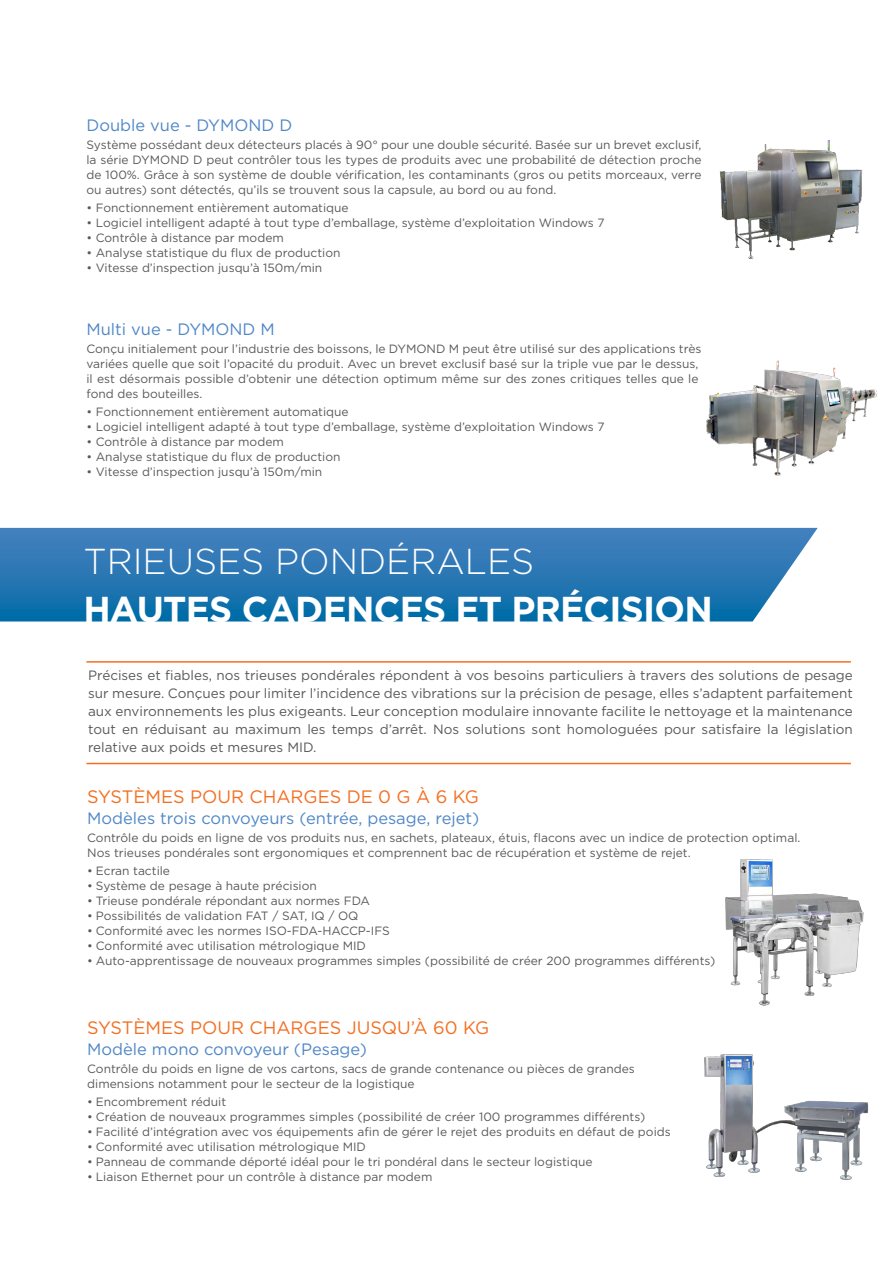
<style>
.page{position:relative;width:893px;height:1263px;background:#fff}
.page>*{position:absolute;margin:0;border:0;box-sizing:border-box;transform-origin:0 0}
.t1{font:700 36px "Gotham";letter-spacing:-.02em;color:#fff}
.t2{font:300 36px "Gotham";color:#fff}
.t3{font:18px "Gotham";color:#f36f21}
.t4{font:16.5px "Gotham";color:#5087c7}
.t5{font:13.5px/18px "Gotham";color:#58595b;text-align:justify}
.t6{font:12px/15px "Gotham";color:#58595b}
</style>
<div class="page">
<img style="left:719px;top:140px;width:144px;height:119px">
<img style="left:725px;top:859px;width:139px;height:147px">
<img style="left:704px;top:1054px;width:165px;height:127px">
<img style="left:706px;top:360px;width:172px;height:116px">
<svg style="left:0;top:528px;width:818px;height:93px;background:#2e7bb5"></svg>
<hr style="left:86px;top:661px;width:765px;height:2px;background:#f36f21">
<hr style="left:86px;top:763px;width:765px;height:1px;background:#f36f21">
<h3 class="t4" style="left:86px;top:114px;width:207px">Double vue - DYMOND D</h3>
<p class="t6" style="left:86px;top:137px;width:617px;text-align:justify">Système possédant deux détecteurs placés à 90° pour une double sécurité. Basée sur un brevet exclusif, la série DYMOND D peut contrôler tous les types de produits avec une probabilité de détection proche de 100%. Grâce à son système de double vérification, les contaminants (gros ou petits morceaux, verre ou autres) sont détectés, qu’ils se trouvent sous la capsule, au bord ou au fond.</p>
<p class="t6" style="left:86px;top:200px;width:264px">• Fonctionnement entièrement automatique</p>
<p class="t6" style="left:86px;top:215px;width:520px">• Logiciel intelligent adapté à tout type d’emballage, système d’exploitation Windows 7</p>
<p class="t6" style="left:86px;top:230px;width:199px">• Contrôle à distance par modem</p>
<p class="t6" style="left:86px;top:245px;width:256px">• Analyse statistique du flux de production</p>
<p class="t6" style="left:86px;top:260px;width:237px">• Vitesse d’inspection jusqu’à 150m/min</p>
<h3 class="t4" style="left:86px;top:318px;width:190px">Multi vue - DYMOND M</h3>
<p class="t6" style="left:86px;top:341px;width:616px">Conçu initialement pour l’industrie des boissons, le DYMOND M peut être utilisé sur des applications très variées quelle que soit l’opacité du produit. Avec un brevet exclusif basé sur la triple vue par le dessus, il est désormais possible d’obtenir une détection optimum même sur des zones critiques telles que le fond des bouteilles.</p>
<p class="t6" style="left:86px;top:404px;width:264px">• Fonctionnement entièrement automatique</p>
<p class="t6" style="left:86px;top:419px;width:520px">• Logiciel intelligent adapté à tout type d’emballage, système d’exploitation Windows 7</p>
<p class="t6" style="left:86px;top:434px;width:199px">• Contrôle à distance par modem</p>
<p class="t6" style="left:86px;top:449px;width:256px">• Analyse statistique du flux de production</p>
<p class="t6" style="left:86px;top:464px;width:237px">• Vitesse d’inspection jusqu’à 150m/min</p>
<h1 class="t2" style="left:83px;top:539px;width:452px">TRIEUSES PONDÉRALES</h1>
<h1 class="t1" style="left:83px;top:586px;width:631px">HAUTES CADENCES ET PRÉCISION</h1>
<p class="t5" style="left:88px;top:666px;width:766px">Précises et fiables, nos trieuses pondérales répondent à vos besoins particuliers à travers des solutions de pesage sur mesure. Conçues pour limiter l’incidence des vibrations sur la précision de pesage, elles s’adaptent parfaitement aux environnements les plus exigeants. Leur conception modulaire innovante facilite le nettoyage et la maintenance tout en réduisant au maximum les temps d’arrêt. Nos solutions sont homologuées pour satisfaire la législation relative aux poids et mesures MID.</p>
<h2 class="t3" style="left:87px;top:785px;width:393px">SYSTÈMES POUR CHARGES DE 0 G À 6 KG</h2>
<h3 class="t4" style="left:87px;top:807px;width:394px">Modèles trois convoyeurs (entrée, pesage, rejet)</h3>
<p class="t6" style="left:87px;top:830px;width:715px">Contrôle du poids en ligne de vos produits nus, en sachets, plateaux, étuis, flacons avec un indice de protection optimal.<br>Nos trieuses pondérales sont ergonomiques et comprennent bac de récupération et système de rejet.</p>
<p class="t6" style="left:87px;top:863px;width:84px">• Ecran tactile</p>
<p class="t6" style="left:87px;top:878px;width:231px">• Système de pesage à haute précision</p>
<p class="t6" style="left:87px;top:893px;width:284px">• Trieuse pondérale répondant aux normes FDA</p>
<p class="t6" style="left:87px;top:908px;width:273px">• Possibilités de validation FAT / SAT, IQ / OQ</p>
<p class="t6" style="left:87px;top:923px;width:304px">• Conformité avec les normes ISO-FDA-HACCP-IFS</p>
<p class="t6" style="left:87px;top:938px;width:280px">• Conformité avec utilisation métrologique MID</p>
<p class="t6" style="left:87px;top:953px;width:630px">• Auto-apprentissage de nouveaux programmes simples (possibilité de créer 200 programmes différents)</p>
<h2 class="t3" style="left:87px;top:1016px;width:403px">SYSTÈMES POUR CHARGES JUSQU’À 60 KG</h2>
<h3 class="t4" style="left:87px;top:1038px;width:281px">Modèle mono convoyeur (Pesage)</h3>
<p class="t6" style="left:87px;top:1061px;width:549px">Contrôle du poids en ligne de vos cartons, sacs de grande contenance ou pièces de grandes dimensions notamment pour le secteur de la logistique</p>
<p class="t6" style="left:87px;top:1094px;width:141px">• Encombrement réduit</p>
<p class="t6" style="left:87px;top:1109px;width:560px">• Création de nouveaux programmes simples (possibilité de créer 100 programmes différents)</p>
<p class="t6" style="left:87px;top:1124px;width:585px">• Facilité d’intégration avec vos équipements afin de gérer le rejet des produits en défaut de poids</p>
<p class="t6" style="left:87px;top:1139px;width:280px">• Conformité avec utilisation métrologique MID</p>
<p class="t6" style="left:87px;top:1154px;width:507px">• Panneau de commande déporté idéal pour le tri pondéral dans le secteur logistique</p>
<p class="t6" style="left:87px;top:1169px;width:347px">• Liaison Ethernet pour un contrôle à distance par modem</p>
</div>
